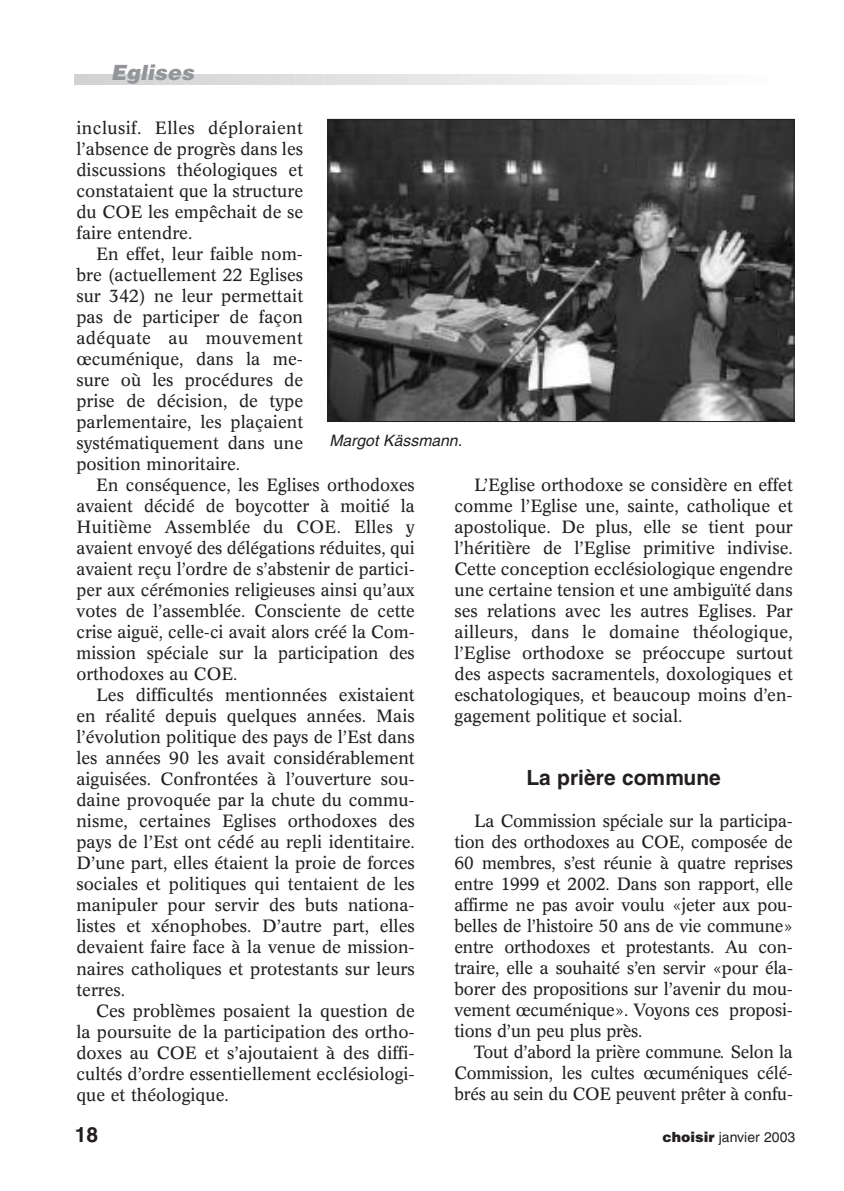
<style>
.page{position:relative;width:844px;height:1191px;background:#fff}
.page>*{position:absolute;margin:0;border:0;box-sizing:border-box;transform-origin:0 0}
.t1{font:700 21px "Helvetica";color:#231f20}
.t2{font:italic 900 21px "Helvetica";color:#939598}
.t3{font:17.5px/21px "Concorde BE";color:#231f20;text-align:justify}
.t4{font:italic 15.75px "Helvetica";color:#231f20}
.t5{font:14px "Helvetica";color:#231f20}
.s1{font-style:italic}
.s2{font-weight:900}
</style>
<div class="page">
<svg style="left:79px;top:74px;width:2px;height:10px"></svg>
<svg style="left:93px;top:74px;width:2px;height:10px"></svg>
<svg style="left:107px;top:74px;width:2px;height:10px"></svg>
<svg style="left:121px;top:74px;width:2px;height:10px"></svg>
<svg style="left:148px;top:74px;width:2px;height:10px"></svg>
<svg style="left:162px;top:74px;width:2px;height:10px"></svg>
<svg style="left:176px;top:74px;width:2px;height:10px"></svg>
<svg style="left:190px;top:74px;width:2px;height:10px"></svg>
<svg style="left:204px;top:74px;width:2px;height:10px"></svg>
<svg style="left:218px;top:74px;width:2px;height:10px"></svg>
<svg style="left:232px;top:74px;width:2px;height:10px"></svg>
<svg style="left:246px;top:74px;width:2px;height:10px"></svg>
<svg style="left:260px;top:74px;width:2px;height:10px"></svg>
<svg style="left:287px;top:74px;width:2px;height:10px"></svg>
<svg style="left:301px;top:74px;width:2px;height:10px"></svg>
<svg style="left:315px;top:74px;width:2px;height:10px"></svg>
<svg style="left:329px;top:74px;width:2px;height:10px"></svg>
<svg style="left:343px;top:74px;width:2px;height:10px"></svg>
<svg style="left:357px;top:74px;width:2px;height:10px"></svg>
<svg style="left:371px;top:74px;width:2px;height:10px"></svg>
<svg style="left:385px;top:74px;width:2px;height:10px"></svg>
<svg style="left:399px;top:74px;width:2px;height:10px"></svg>
<svg style="left:426px;top:74px;width:2px;height:10px"></svg>
<svg style="left:440px;top:74px;width:2px;height:10px"></svg>
<svg style="left:454px;top:74px;width:2px;height:10px"></svg>
<svg style="left:468px;top:74px;width:2px;height:10px"></svg>
<svg style="left:482px;top:74px;width:2px;height:10px"></svg>
<svg style="left:496px;top:74px;width:2px;height:10px"></svg>
<svg style="left:510px;top:74px;width:2px;height:10px"></svg>
<svg style="left:524px;top:74px;width:2px;height:10px"></svg>
<svg style="left:538px;top:74px;width:2px;height:10px"></svg>
<svg style="left:565px;top:74px;width:2px;height:10px"></svg>
<svg style="left:579px;top:74px;width:2px;height:10px"></svg>
<svg style="left:593px;top:74px;width:2px;height:10px"></svg>
<svg style="left:607px;top:74px;width:2px;height:10px"></svg>
<svg style="left:621px;top:74px;width:2px;height:10px"></svg>
<svg style="left:635px;top:74px;width:2px;height:10px"></svg>
<img style="left:329px;top:121px;width:463px;height:299px">
<div style="left:327px;top:119px;width:467px;height:303px;border:1px solid #231f20"></div>
<p class="t2" style="left:111px;top:60px;width:84px">Eglises</p>
<p class="t3" style="left:76px;top:119px;width:228px">inclusif. Elles déploraient l’absence de progrès dans les discussions théologiques et constataient que la structure du COE les empêchait de se faire entendre.</p>
<p class="t3" style="left:76px;top:245px;width:228px;text-indent:20px">En effet, leur faible nom&shy;bre (actuellement 22 Eglises sur 342) ne leur permettait pas de participer de façon adéquate au mouvement œcuménique, dans la me&shy;sure où les procédures de prise de décision, de type parlementaire, les plaçaient systématiquement dans une position minoritaire.</p>
<p class="t3" style="left:76px;top:476px;width:340px;text-indent:20px">En conséquence, les Eglises orthodoxes avaient décidé de boycotter à moitié la Huitième Assemblée du COE. Elles y avaient envoyé des délégations réduites, qui avaient reçu l’ordre de s’abstenir de partici&shy;per aux cérémonies religieuses ainsi qu’aux votes de l’assemblée. Consciente de cette crise aiguë, celle-ci avait alors créé la Com&shy;mission spéciale sur la participation des orthodoxes au COE.</p>
<p class="t3" style="left:76px;top:686px;width:340px;text-indent:20px">Les difficultés mentionnées existaient en réalité depuis quelques années. Mais l’évolution politique des pays de l’Est dans les années 90 les avait considérablement aiguisées. Confrontées à l’ouverture sou&shy;daine provoquée par la chute du commu&shy;nisme, certaines Eglises orthodoxes des pays de l’Est ont cédé au repli identitaire.<br>D’une part, elles étaient la proie de forces sociales et politiques qui tentaient de les manipuler pour servir des buts nationa&shy;listes et xénophobes. D’autre part, elles devaient faire face à la venue de mission&shy;naires catholiques et protestants sur leurs terres.</p>
<p class="t3" style="left:76px;top:1001px;width:340px;text-indent:20px">Ces problèmes posaient la question de la poursuite de la participation des ortho&shy;doxes au COE et s’ajoutaient à des diffi&shy;cultés d’ordre essentiellement ecclésiologi&shy;que et théologique.</p>
<p class="t4" style="left:329px;top:435px;width:134px">Margot Kässmann.</p>
<p class="t3" style="left:454px;top:476px;width:340px;text-indent:20px">L’Eglise orthodoxe se considère en effet comme l’Eglise une, sainte, catholique et apostolique. De plus, elle se tient pour l’héritière de l’Eglise primitive indivise.<br>Cette conception ecclésiologique engendre une certaine tension et une ambiguïté dans ses relations avec les autres Eglises. Par ailleurs, dans le domaine théologique, l’Eglise orthodoxe se préoccupe surtout des aspects sacramentels, doxologiques et eschatologiques, et beaucoup moins d’en&shy;gagement politique et social.</p>
<p class="t1" style="left:526px;top:769px;width:196px">La prière commune</p>
<p class="t3" style="left:454px;top:812px;width:340px;text-indent:20px">La Commission spéciale sur la participa&shy;tion des orthodoxes au COE, composée de 60 membres, s’est réunie à quatre reprises entre 1999 et 2002. Dans son rapport, elle affirme ne pas avoir voulu «jeter aux pou&shy;belles de l’histoire 50 ans de vie commune» entre orthodoxes et protestants. Au con&shy;traire, elle a souhaité s’en servir «pour éla&shy;borer des propositions sur l’avenir du mou&shy;vement œcuménique». Voyons ces proposi&shy;tions d’un peu plus près.</p>
<p class="t3" style="left:454px;top:1043px;width:340px;text-indent:20px">Tout d’abord la prière commune<span class="s1">.</span> Selon la Commission, les cultes œcuméniques célé&shy;brés au sein du COE peuvent prêter à confu-</p>
<p class="t1" style="left:75px;top:1126px;width:25px">18</p>
<p class="t5" style="left:662px;top:1132px;width:134px"><span class="s2">choisir</span> janvier 2003</p>
</div>
